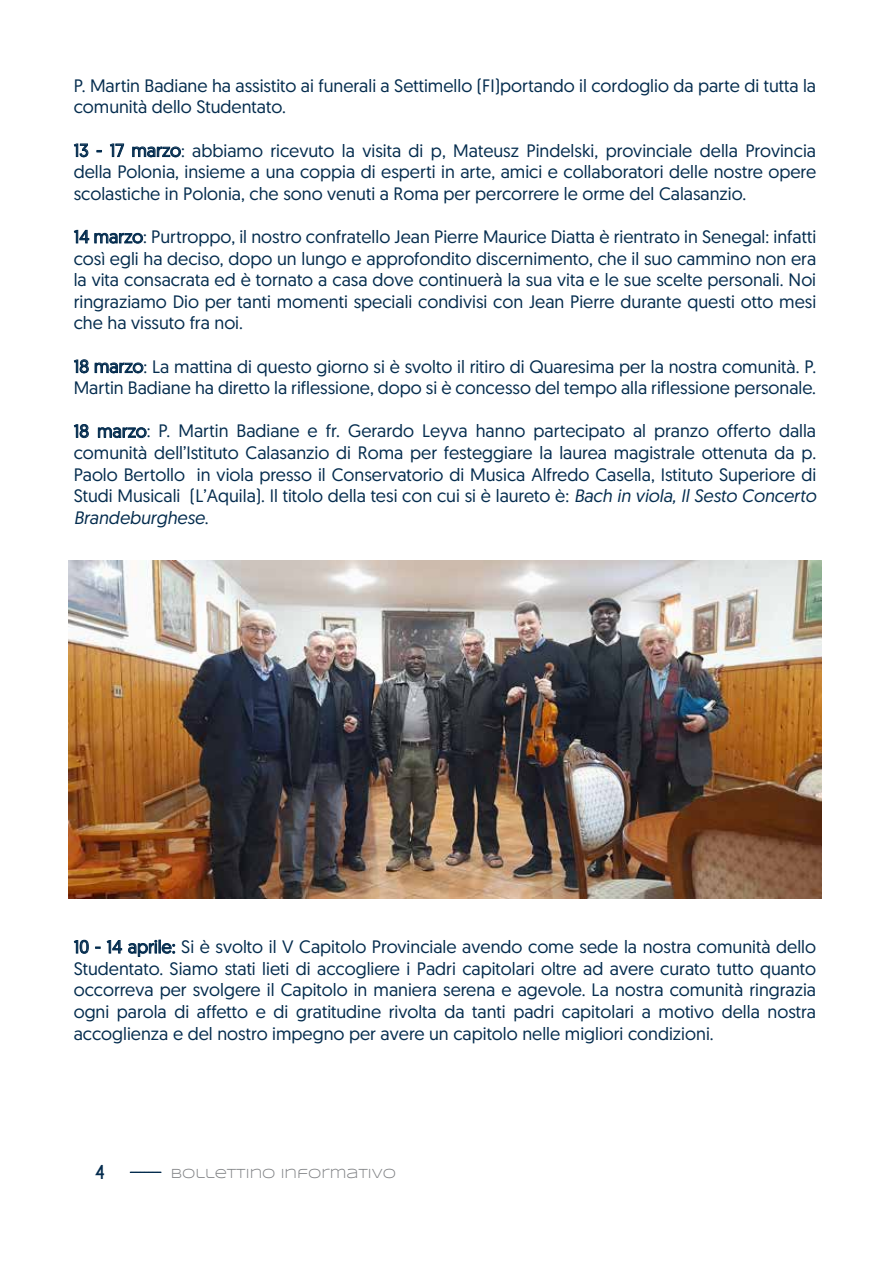
<style>
.page{position:relative;width:893px;height:1263px;background:#fff}
.page>*{position:absolute;margin:0;border:0;box-sizing:border-box;transform-origin:0 0}
.t1{font:18px/21.6px "Geomanist";color:#042c4e;text-align:justify}
.t2{font:700 18px "Caviar Dreams";color:#042c4e}
.t3{font:13.5px "Syncopate";color:#808285}
.s1{font-style:italic}
</style>
<div class="page">
<svg style="left:130px;top:1172px;width:32px;height:1px"></svg>
<svg style="left:73px;top:143px;width:16px;height:15px"></svg>
<svg style="left:109px;top:143px;width:15px;height:14px"></svg>
<svg style="left:132px;top:146px;width:49px;height:12px"></svg>
<svg style="left:73px;top:230px;width:70px;height:14px"></svg>
<svg style="left:73px;top:359px;width:71px;height:15px"></svg>
<svg style="left:73px;top:424px;width:16px;height:14px"></svg>
<svg style="left:98px;top:427px;width:49px;height:11px"></svg>
<img style="left:69px;top:560px;width:752px;height:339px">
<svg style="left:73px;top:939px;width:16px;height:15px"></svg>
<svg style="left:95px;top:940px;width:27px;height:14px"></svg>
<svg style="left:128px;top:940px;width:47px;height:17px"></svg>
<p class="t1" style="left:74px;top:74px;width:744px">P. Martin Badiane ha assistito ai funerali a Settimello (FI)portando il cordoglio da parte di tutta la comunità dello Studentato.</p>
<p class="t1" style="left:74px;top:139px;width:744px">13 - 17 marzo: abbiamo ricevuto la visita di p, Mateusz Pindelski, provinciale della Provincia della Polonia, insieme a una coppia di esperti in arte, amici e collaboratori delle nostre opere scolastiche in Polonia, che sono venuti a Roma per percorrere le orme del Calasanzio.</p>
<p class="t1" style="left:74px;top:225px;width:744px">14 marzo: Purtroppo, il nostro confratello Jean Pierre Maurice Diatta è rientrato in Senegal: infatti così egli ha deciso, dopo un lungo e approfondito discernimento, che il suo cammino non era la vita consacrata ed è tornato a casa dove continuerà la sua vita e le sue scelte personali. Noi ringraziamo Dio per tanti momenti speciali condivisi con Jean Pierre durante questi otto mesi che ha vissuto fra noi.</p>
<p class="t1" style="left:74px;top:355px;width:744px">18 marzo: La mattina di questo giorno si è svolto il ritiro di Quaresima per la nostra comunità. P.<br>Martin Badiane ha diretto la riflessione, dopo si è concesso del tempo alla riflessione personale.</p>
<p class="t1" style="left:74px;top:420px;width:744px">18 marzo: P. Martin Badiane e fr. Gerardo Leyva hanno partecipato al pranzo offerto dalla comunità dell’Istituto Calasanzio di Roma per festeggiare la laurea magistrale ottenuta da p.<br>Paolo Bertollo in viola presso il Conservatorio di Musica Alfredo Casella, Istituto Superiore di Studi Musicali (L’Aquila). Il titolo della tesi con cui si è laureto è: <span class="s1">Bach in viola, Il Sesto Concerto Brandeburghese</span>.</p>
<p class="t1" style="left:74px;top:935px;width:744px">10 - 14 aprile: Si è svolto il V Capitolo Provinciale avendo come sede la nostra comunità dello Studentato. Siamo stati lieti di accogliere i Padri capitolari oltre ad avere curato tutto quanto occorreva per svolgere il Capitolo in maniera serena e agevole. La nostra comunità ringrazia ogni parola di affetto e di gratitudine rivolta da tanti padri capitolari a motivo della nostra accoglienza e del nostro impegno per avere un capitolo nelle migliori condizioni.</p>
<p class="t2" style="left:94px;top:1161px;width:13px">4</p>
<p class="t3" style="left:171px;top:1166px;width:227px">BOLLETTINO INFORMATIVO</p>
</div>
